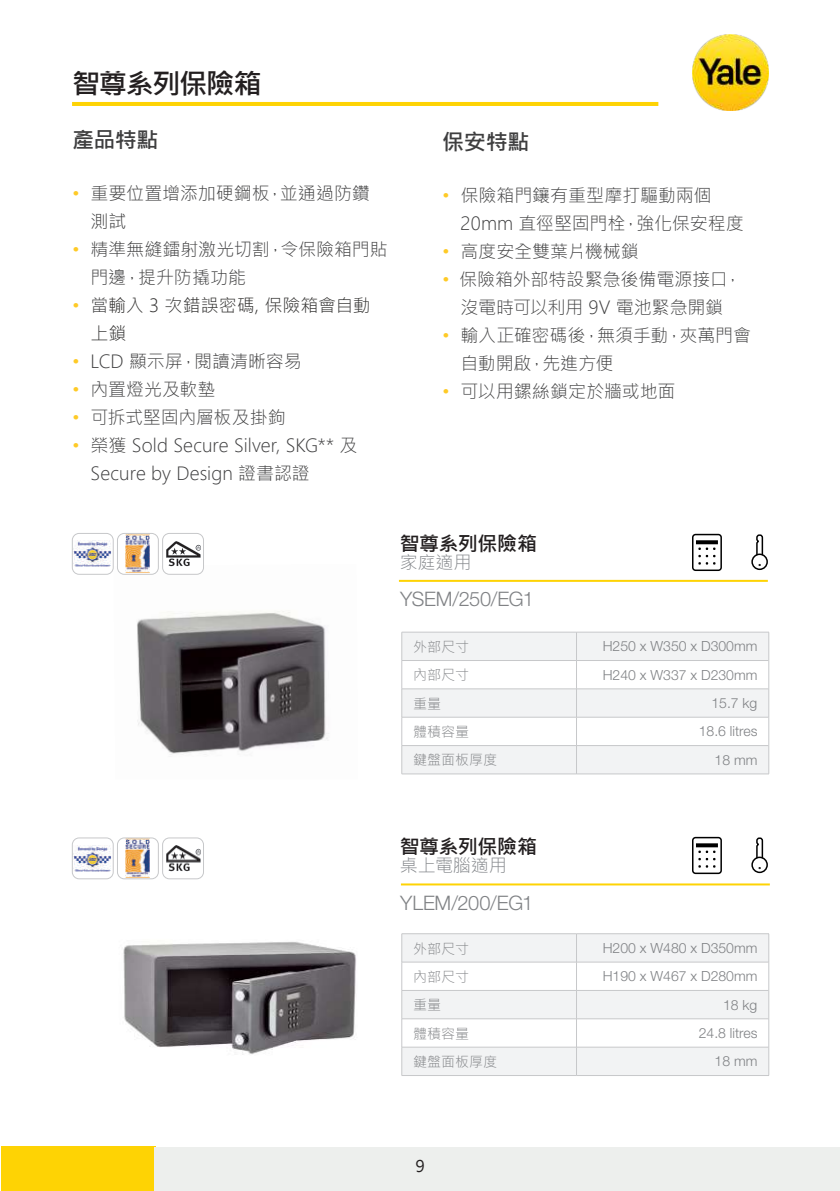
<style>
.page{position:relative;width:840px;height:1191px;background:#fff}
.page>*{position:absolute;margin:0;border:0;box-sizing:border-box;transform-origin:0 0}
.t1{font:700 28px "Microsoft Jheng Hei";letter-spacing:-.05em;color:#231f20}
.t2{font:700 22px "Microsoft Jheng Hei";letter-spacing:-.015em;color:#3e3e3f}
.t3{font:300 20px "Helvetica Neue LT Std";letter-spacing:-.015em;color:#808285}
.t4{font:700 20px "Microsoft Jheng Hei";letter-spacing:-.025em;color:#231f20}
.t5{font:300 18px/28px "Microsoft Jheng Hei";letter-spacing:-.005em;color:#3e3e3f}
.t6{font:300 18px/28px "Microsoft Jheng Hei";letter-spacing:-.005em;color:#2c2b2a}
.t7{font:300 18px "Microsoft Jheng Hei";letter-spacing:-.005em;color:#818488}
.t8{font:16px "Microsoft Jheng Hei";color:#231f20}
.t9{font:300 14px "Helvetica Neue LT Std";color:#808285}
.t10{font:300 14px "Microsoft Jheng Hei";color:#808285}
.s1{color:#feca26}
.s2{color:#3e3e3f}
</style>
<div class="page">
<hr style="left:72px;top:102px;width:586px;height:4px;background:#fed304">
<img style="left:692px;top:35px;width:75px;height:75px">
<div style="left:1px;top:1146px;width:154px;height:45px;background:#fed304"></div>
<div style="left:154px;top:1147px;width:685px;height:44px;background:#edefed"></div>
<img style="left:123px;top:941px;width:233px;height:114px">
<img style="left:113px;top:564px;width:216px;height:191px">
<svg style="left:401px;top:632px;width:368px;height:142px"></svg>
<hr style="left:401px;top:773px;width:175px;height:1px;background:#c7c8ca">
<hr style="left:576px;top:773px;width:192px;height:1px;background:#c7c8ca">
<div style="left:691px;top:534px;width:30px;height:37px;border:2px solid #000;border-radius:3px"></div>
<svg style="left:698px;top:547px;width:17px;height:18px"></svg>
<svg style="left:696px;top:540px;width:21px;height:4px"></svg>
<div style="left:751px;top:553px;width:16px;height:17px;border:2px solid #000;border-radius:50%"></div>
<svg style="left:755px;top:534px;width:8px;height:33px"></svg>
<hr style="left:398px;top:580px;width:369px;height:2px;background:#fed304">
<svg style="left:401px;top:933px;width:368px;height:142px"></svg>
<hr style="left:401px;top:1075px;width:175px;height:1px;background:#c7c8ca">
<hr style="left:576px;top:1075px;width:192px;height:1px;background:#c7c8ca">
<div style="left:691px;top:837px;width:30px;height:37px;border:2px solid #000;border-radius:3px"></div>
<svg style="left:698px;top:850px;width:17px;height:18px"></svg>
<svg style="left:696px;top:843px;width:21px;height:4px"></svg>
<div style="left:751px;top:856px;width:16px;height:17px;border:2px solid #000;border-radius:50%"></div>
<svg style="left:755px;top:837px;width:8px;height:33px"></svg>
<hr style="left:400px;top:883px;width:369px;height:2px;background:#fed304">
<img style="left:74px;top:541px;width:37px;height:26px">
<div style="left:72px;top:533px;width:41px;height:41px;border:1px solid #c7c8ca;border-radius:7px"></div>
<div style="left:117px;top:533px;width:41px;height:41px;background:#fff;border-radius:7px"></div>
<img style="left:126px;top:535px;width:23px;height:37px">
<div style="left:117px;top:533px;width:41px;height:41px;border:1px solid #c7c8ca;border-radius:7px"></div>
<div style="left:162px;top:533px;width:41px;height:41px;background:#fff;border-radius:7px"></div>
<img style="left:166px;top:541px;width:34px;height:25px">
<div style="left:162px;top:533px;width:42px;height:41px;border:1px solid #c7c8ca;border-radius:7px"></div>
<img style="left:74px;top:845px;width:37px;height:26px">
<div style="left:72px;top:837px;width:41px;height:42px;border:1px solid #c7c8ca;border-radius:7px"></div>
<img style="left:126px;top:839px;width:23px;height:38px">
<div style="left:117px;top:837px;width:41px;height:42px;border:1px solid #c7c8ca;border-radius:7px"></div>
<img style="left:166px;top:846px;width:34px;height:25px">
<div style="left:162px;top:837px;width:42px;height:42px;border:1px solid #c7c8ca;border-radius:7px"></div>
<h1 class="t1" style="left:72px;top:67px;width:191px">智尊系列保險箱</h1>
<p class="t2" style="left:72px;top:126px;width:88px">產品特點</p>
<p class="t5" style="left:90px;top:179px;width:281px;text-indent:-18px"><span class="s1">•</span> 重要位置增添加硬鋼板，並通過防鑽測試</p>
<p class="t5" style="left:90px;top:235px;width:298px;text-indent:-18px"><span class="s1">•</span> 精準無縫鐳射激光切割，令保險箱門貼門邊，提升防撬功能</p>
<p class="t6" style="left:90px;top:291px;width:281px;text-indent:-18px"><span class="s1">•</span> <span class="s2">當</span>輸入 3 次錯誤密碼, 保險箱會自動上鎖</p>
<p class="t5" style="left:72px;top:347px;width:231px"><span class="s1">•</span> LCD 顯示屏，閱讀清晰容易</p>
<p class="t5" style="left:72px;top:375px;width:145px"><span class="s1">•</span> 內置燈光及軟墊</p>
<p class="t5" style="left:72px;top:403px;width:215px"><span class="s1">•</span> 可拆式堅固內層板及掛鉤</p>
<p class="t5" style="left:90px;top:431px;width:268px;text-indent:-18px"><span class="s1">•</span> 榮獲 Sold Secure Silver, SKG** 及<br>Secure by Design 證書認證</p>
<p class="t2" style="left:442px;top:128px;width:89px">保安特點</p>
<p class="t5" style="left:460px;top:181px;width:285px;text-indent:-18px"><span class="s1">•</span> 保險箱門鑲有重型摩打驅動兩個<br>20mm 直徑堅固門栓，強化保安程度</p>
<p class="t5" style="left:442px;top:237px;width:198px"><span class="s1">•</span> 高度安全雙葉片機械鎖</p>
<p class="t5" style="left:442px;top:265px;width:301px;text-align:center"><span class="s1">•</span> 保險箱外部特設緊急後備電源接口，沒電時可以利用 9V 電池緊急開鎖</p>
<p class="t5" style="left:460px;top:321px;width:292px;text-indent:-18px"><span class="s1">•</span> 輸入正確密碼後，無須手動，夾萬門會自動開啟，先進方便</p>
<p class="t5" style="left:442px;top:377px;width:234px"><span class="s1">•</span> 可以用鏍絲鎖定於牆或地面</p>
<p class="t4" style="left:399px;top:530px;width:139px">智尊系列保險箱</p>
<p class="t7" style="left:399px;top:550px;width:73px">家庭適用</p>
<p class="t3" style="left:400px;top:587px;width:135px">YSEM/250/EG1</p>
<p class="t10" style="left:413px;top:638px;width:57px">外部尺寸</p>
<p class="t9" style="left:602px;top:638px;width:156px">H250 x W350 x D300mm</p>
<p class="t10" style="left:413px;top:666px;width:57px">內部尺寸</p>
<p class="t9" style="left:602px;top:666px;width:156px">H240 x W337 x D230mm</p>
<p class="t10" style="left:413px;top:694px;width:29px">重量</p>
<p class="t9" style="left:711px;top:694px;width:47px">15.7 kg</p>
<p class="t10" style="left:413px;top:723px;width:57px">體積容量</p>
<p class="t9" style="left:698px;top:723px;width:60px">18.6 litres</p>
<p class="t10" style="left:413px;top:751px;width:85px">鍵盤面板厚度</p>
<p class="t9" style="left:714px;top:751px;width:44px">18 mm</p>
<p class="t4" style="left:399px;top:834px;width:139px">智尊系列保險箱</p>
<p class="t7" style="left:399px;top:854px;width:108px">桌上電腦適用</p>
<p class="t3" style="left:400px;top:890px;width:135px">YLEM/200/EG1</p>
<p class="t10" style="left:413px;top:939px;width:57px">外部尺寸</p>
<p class="t9" style="left:602px;top:939px;width:156px">H200 x W480 x D350mm</p>
<p class="t10" style="left:413px;top:967px;width:57px">內部尺寸</p>
<p class="t9" style="left:602px;top:967px;width:156px">H190 x W467 x D280mm</p>
<p class="t10" style="left:413px;top:996px;width:29px">重量</p>
<p class="t9" style="left:722px;top:996px;width:36px">18 kg</p>
<p class="t10" style="left:413px;top:1024px;width:57px">體積容量</p>
<p class="t9" style="left:698px;top:1024px;width:60px">24.8 litres</p>
<p class="t10" style="left:413px;top:1053px;width:85px">鍵盤面板厚度</p>
<p class="t9" style="left:714px;top:1052px;width:44px">18 mm</p>
<p class="t8" style="left:415px;top:1155px;width:11px">9</p>
</div>
